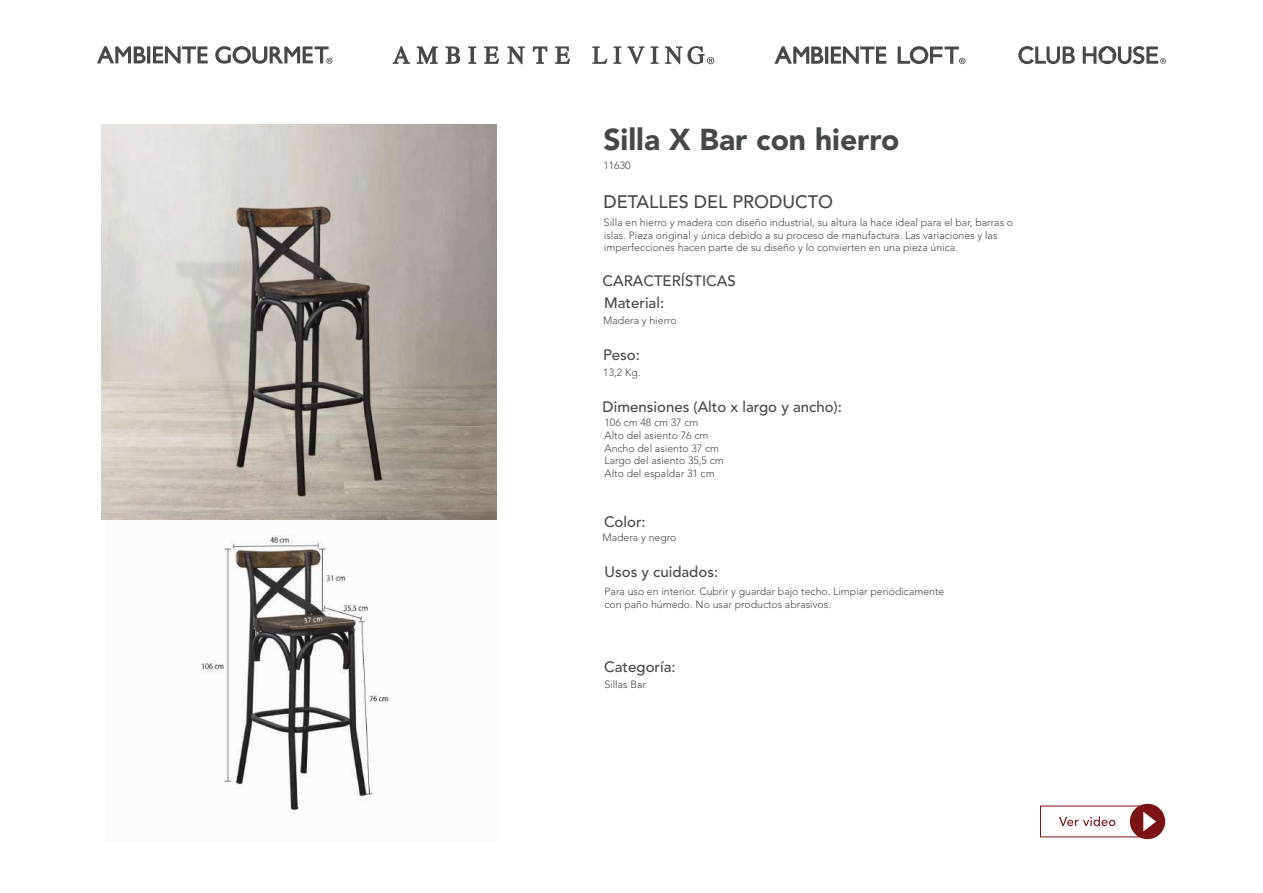
<style>
.page{position:relative;width:1263px;height:893px;background:#fff}
.page>*{position:absolute;margin:0;border:0;box-sizing:border-box;transform-origin:0 0}
.t1{font:900 30px "Avenir LT Std";color:#46494b}
.t2{font:500 18px "Avenir LT Std";color:#46494b}
.t3{font:500 15px "Avenir LT Std";color:#46494b}
.t4{font:300 10.5px/12.6px "Avenir LT Std";color:#46494b}
</style>
<div class="page">
<img style="left:103px;top:449px;width:394px;height:361px">
<svg style="left:97px;top:46px;width:49px;height:17px"></svg>
<hr style="left:147px;top:46px;width:3px;height:18px;background:#46494b">
<svg style="left:153px;top:46px;width:55px;height:17px"></svg>
<svg style="left:215px;top:46px;width:117px;height:18px"></svg>
<svg style="left:592px;top:46px;width:15px;height:18px"></svg>
<svg style="left:613px;top:46px;width:8px;height:18px"></svg>
<svg style="left:627px;top:46px;width:31px;height:18px"></svg>
<svg style="left:468px;top:46px;width:8px;height:18px"></svg>
<svg style="left:446px;top:46px;width:14px;height:18px"></svg>
<svg style="left:555px;top:46px;width:15px;height:18px"></svg>
<svg style="left:417px;top:46px;width:21px;height:18px"></svg>
<svg style="left:393px;top:46px;width:17px;height:18px"></svg>
<svg style="left:484px;top:46px;width:15px;height:18px"></svg>
<svg style="left:533px;top:46px;width:14px;height:18px"></svg>
<svg style="left:507px;top:46px;width:18px;height:18px"></svg>
<svg style="left:665px;top:46px;width:49px;height:18px"></svg>
<svg style="left:774px;top:46px;width:49px;height:18px"></svg>
<hr style="left:825px;top:47px;width:3px;height:17px;background:#46494b">
<svg style="left:831px;top:46px;width:55px;height:18px"></svg>
<svg style="left:898px;top:46px;width:67px;height:18px"></svg>
<svg style="left:1018px;top:46px;width:57px;height:18px"></svg>
<svg style="left:1083px;top:46px;width:83px;height:18px"></svg>
<svg style="left:1059px;top:816px;width:56px;height:10px"></svg>
<div style="left:1130px;top:804px;width:35px;height:35px;background:#7b1214;border-radius:50%"></div>
<svg style="left:1143px;top:812px;width:13px;height:19px"></svg>
<img style="left:101px;top:125px;width:395px;height:394px">
<h1 class="t1" style="left:603px;top:122px;width:298px">Silla X Bar con hierro</h1>
<p class="t4" style="left:603px;top:159px;width:29px">11630</p>
<h2 class="t2" style="left:603px;top:191px;width:231px">DETALLES DEL PRODUCTO</h2>
<p class="t4" style="left:604px;top:216px;width:411px">Silla en hierro y madera con diseño industrial, su altura la hace ideal para el bar, barras o islas. Pieza original y única debido a su proceso de manufactura. Las variaciones y las imperfecciones hacen parte de su diseño y lo convierten en una pieza única.</p>
<h3 class="t3" style="left:603px;top:273px;width:135px">CARACTERÍSTICAS</h3>
<h3 class="t3" style="left:604px;top:294px;width:61px">Material:</h3>
<p class="t4" style="left:603px;top:314px;width:75px">Madera y hierro</p>
<h3 class="t3" style="left:603px;top:346px;width:38px">Peso:</h3>
<p class="t4" style="left:603px;top:367px;width:39px">13,2 Kg.</p>
<p class="t4" style="left:604px;top:416px;width:121px">106 cm 48 cm 37 cm<br>Alto del asiento 76 cm<br>Ancho del asiento 37 cm<br>Largo del asiento 35,5 cm<br>Alto del espaldar 31 cm</p>
<h3 class="t3" style="left:603px;top:398px;width:241px">Dimensiones (Alto x largo y ancho):</h3>
<h3 class="t3" style="left:604px;top:513px;width:43px">Color:</h3>
<p class="t4" style="left:602px;top:531px;width:75px">Madera y negro</p>
<h3 class="t3" style="left:604px;top:563px;width:115px">Usos y cuidados:</h3>
<p class="t4" style="left:604px;top:585px;width:341px">Para uso en interior. Cubrir y guardar bajo techo. Limpiar periódicamente con paño húmedo. No usar productos abrasivos.</p>
<h3 class="t3" style="left:604px;top:658px;width:73px">Categoría:</h3>
<p class="t4" style="left:604px;top:679px;width:43px">Sillas Bar</p>
</div>
